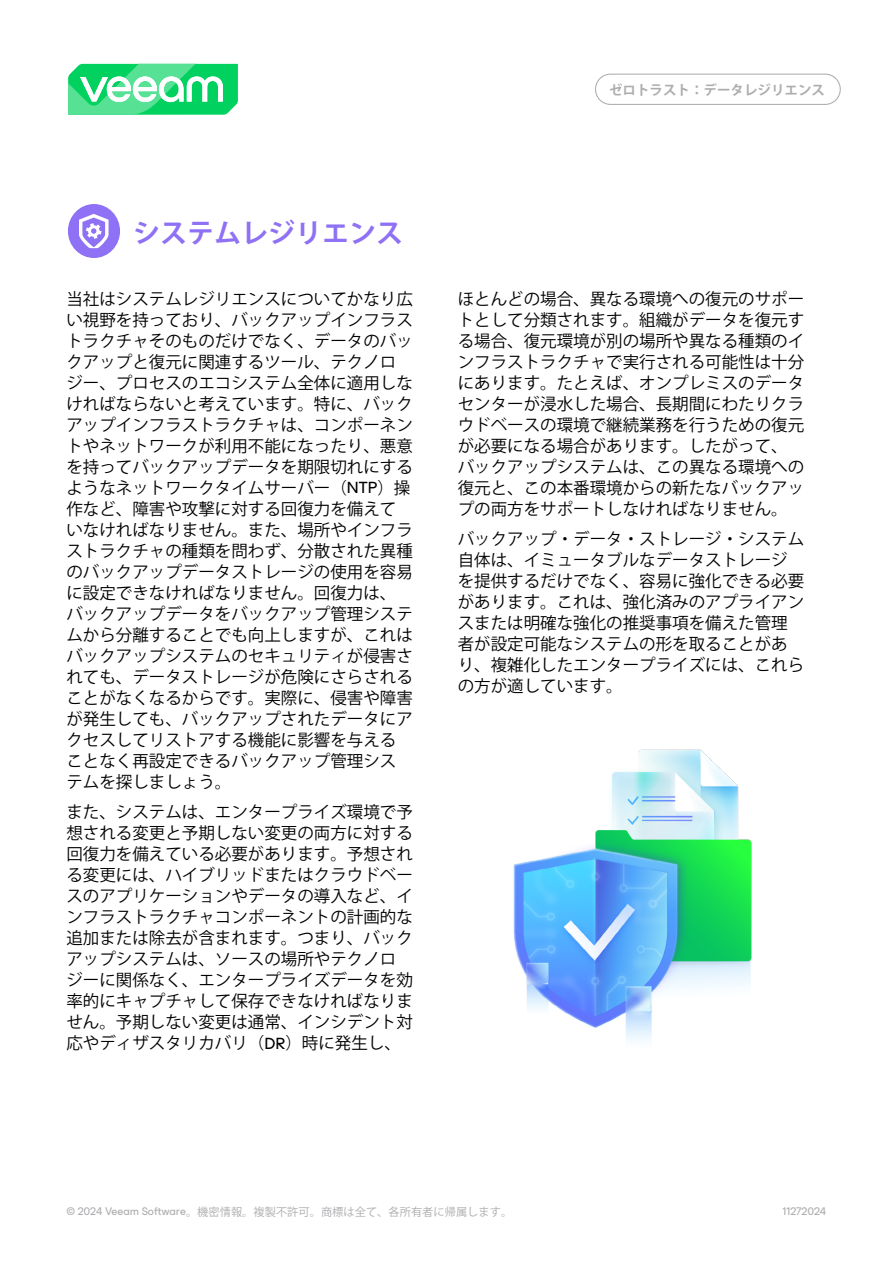
<style>
.page{position:relative;width:893px;height:1263px;background:#fff}
.page>*{position:absolute;margin:0;border:0;box-sizing:border-box;transform-origin:0 0}
.t1{font:700 27px "Koz Go Pro";color:#8e71f4}
.t2{font:16.5px/21px "Koz Go Pro";color:#000}
.t3{font:700 13.5px "Koz Go Pro";color:#adacaf}
.t4{font:11.25px "Koz Go Pro";color:#adacaf}
.t5{font:11.25px "ES Build Neutral";color:#adacaf}
.s1{font-family:"ES Build Neutral"}
</style>
<div class="page">
<div style="left:595px;top:74px;width:246px;height:31px;border:1px solid #adacaf;border-radius:15px"></div>
<svg style="left:68px;top:63px;width:170px;height:52px"></svg>
<div style="left:68px;top:204px;width:52px;height:54px;background:#8e71f4;border-radius:50%"></div>
<svg style="left:79px;top:214px;width:30px;height:34px"></svg>
<img style="left:513px;top:749px;width:239px;height:292px">
<p class="t3" style="left:609px;top:81px;width:217px">ゼロトラスト：データレジリエンス</p>
<h1 class="t1" style="left:133px;top:215px;width:271px">システムレジリエンス</h1>
<p class="t2" style="left:66px;top:289px;width:348px">当社はシステムレジリエンスについてかなり広い視野を持っており、バックアップインフラストラクチャそのものだけでなく、データのバックアップと復元に関連するツール、テクノロジー、プロセスのエコシステム全体に適用しなければならないと考えています。特に、バックアップインフラストラクチャは、コンポーネントやネットワークが利用不能になったり、悪意を持ってバックアップデータを期限切れにするようなネットワークタイムサーバー（<span class="s1">NTP</span>）操作など、障害や攻撃に対する回復力を備えていなければなりません。また、場所やインフラストラクチャの種類を問わず、分散された異種のバックアップデータストレージの使用を容易に設定できなければなりません。回復力は、バックアップデータをバックアップ管理システムから分離することでも向上しますが、これはバックアップシステムのセキュリティが侵害されても、データストレージが危険にさらされることがなくなるからです。実際に、侵害や障害が発生しても、バックアップされたデータにアクセスしてリストアする機能に影響を与えることなく再設定できるバックアップ管理システムを探しましょう。</p>
<p class="t2" style="left:66px;top:802px;width:348px">また、システムは、エンタープライズ環境で予想される変更と予期しない変更の両方に対する回復力を備えている必要があります。予想される変更には、ハイブリッドまたはクラウドベースのアプリケーションやデータの導入など、インフラストラクチャコンポーネントの計画的な追加または除去が含まれます。つまり、バックアップシステムは、ソースの場所やテクノロジーに関係なく、エンタープライズデータを効率的にキャプチャして保存できなければなりません。予期しない変更は通常、インシデント対応やディザスタリカバリ（<span class="s1">DR</span>）時に発生し、</p>
<p class="t2" style="left:458px;top:289px;width:348px">ほとんどの場合、異なる環境への復元のサポートとして分類されます。組織がデータを復元する場合、復元環境が別の場所や異なる種類のインフラストラクチャで実行される可能性は十分にあります。たとえば、オンプレミスのデータセンターが浸水した場合、長期間にわたりクラウドベースの環境で継続業務を行うための復元が必要になる場合があります。したがって、バックアップシステムは、この異なる環境への復元と、この本番環境からの新たなバックアップの両方をサポートしなければなりません。</p>
<p class="t2" style="left:458px;top:529px;width:348px">バックアップ・データ・ストレージ・システム自体は、イミュータブルなデータストレージを提供するだけでなく、容易に強化できる必要があります。これは、強化済みのアプライアンスまたは明確な強化の推奨事項を備えた管理者が設定可能なシステムの形を取ることがあり、複雑化したエンタープライズには、これらの方が適しています。</p>
<p class="t4" style="left:66px;top:1204px;width:447px"><span class="s1">© 2024 Veeam Software</span>。機密情報。複製不許可。商標は全て、各所有者に帰属します。</p>
<p class="t5" style="left:783px;top:1202px;width:45px">11272024</p>
</div>
